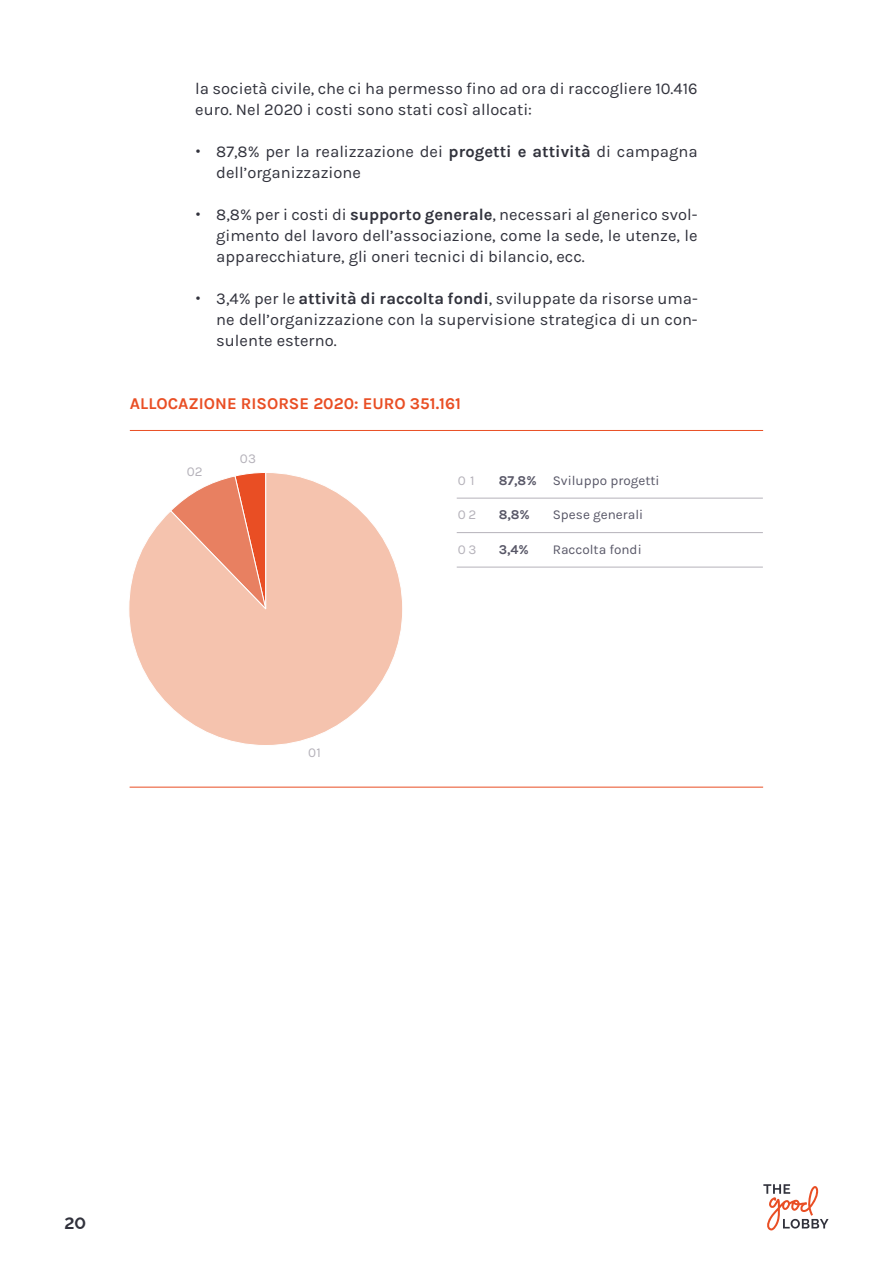
<style>
.page{position:relative;width:893px;height:1263px;background:#fff}
.page>*{position:absolute;margin:0;border:0;box-sizing:border-box;transform-origin:0 0}
.t1{font:16.5px/21px "Karla";color:#31323c}
.t2{font:700 16.5px "Karla";color:#e94e24}
.t3{font:700 16.5px "Raleway";color:#31323c}
.t4{font:13.5px "Karla";color:#585767}
.t5{font:13.5px "Karla";color:#b5b2ba}
.t6{font:700 13.5px "Karla";color:#585767}
.s1{font-family:"Raleway";font-weight:700}
.s2{font-weight:700}
</style>
<div class="page">
<svg style="left:763px;top:1184px;width:65px;height:46px"></svg>
<hr style="left:130px;top:430px;width:633px;height:1px;background:#e94e24">
<hr style="left:130px;top:787px;width:633px;height:1px;background:#e94e24">
<hr style="left:457px;top:498px;width:306px;height:1px;background:#b5b2ba">
<hr style="left:457px;top:532px;width:306px;height:1px;background:#b5b2ba">
<hr style="left:457px;top:567px;width:306px;height:1px;background:#b5b2ba">
<svg style="left:129px;top:472px;width:274px;height:273px"></svg>
<p class="t1" style="left:195px;top:79px;width:504px">la società civile, che ci ha permesso fino ad ora di raccogliere 10.416 euro. Nel 2020 i costi sono stati così allocati:</p>
<p class="t1" style="left:216px;top:142px;width:483px;text-indent:-21px"><span class="s1">•</span> 87,8% per la realizzazione dei <span class="s2">progetti e attività</span> di campagna dell’organizzazione</p>
<p class="t1" style="left:216px;top:205px;width:483px;text-align:justify;text-indent:-21px"><span class="s1">•</span> 8,8% per i costi di <span class="s2">supporto generale</span>, necessari al generico svol&shy;gimento del lavoro dell’associazione, come la sede, le utenze, le apparecchiature, gli oneri tecnici di bilancio, ecc.</p>
<p class="t1" style="left:216px;top:289px;width:483px;text-align:justify;text-indent:-21px"><span class="s1">•</span> 3,4% per le <span class="s2">attività di raccolta fondi</span>, sviluppate da risorse uma&shy;ne dell’organizzazione con la supervisione strategica di un con&shy;sulente esterno.</p>
<p class="t2" style="left:130px;top:394px;width:333px">ALLOCAZIONE RISORSE 2020: EURO 351.161</p>
<p class="t5" style="left:187px;top:464px;width:17px">02</p>
<p class="t5" style="left:240px;top:451px;width:17px">03</p>
<p class="t5" style="left:308px;top:745px;width:14px">01</p>
<p class="t5" style="left:458px;top:473px;width:18px">0 1</p>
<p class="t5" style="left:458px;top:507px;width:20px">02</p>
<p class="t5" style="left:458px;top:542px;width:20px">03</p>
<p class="t4" style="left:499px;top:473px;width:162px"><span class="s2">87,8%</span> Sviluppo progetti</p>
<p class="t6" style="left:499px;top:507px;width:33px">8,8%</p>
<p class="t4" style="left:553px;top:507px;width:92px">Spese generali</p>
<p class="t6" style="left:499px;top:541px;width:32px">3,4%</p>
<p class="t4" style="left:553px;top:542px;width:90px">Raccolta fondi</p>
<p class="t3" style="left:64px;top:1209px;width:23px">20</p>
</div>
